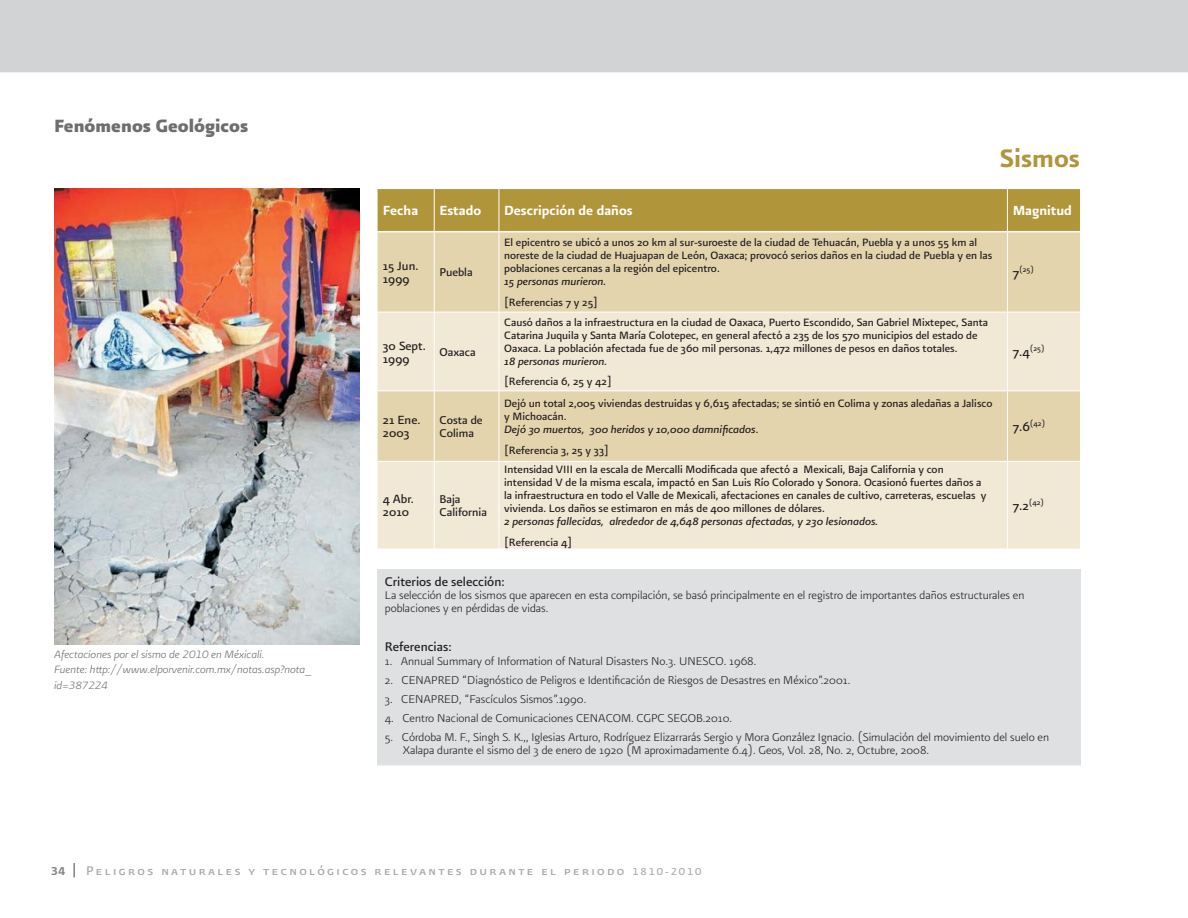
<style>
.page{position:relative;width:1188px;height:918px;background:#fff}
.page>*{position:absolute;margin:0;border:0;box-sizing:border-box;transform-origin:0 0}
.t1{font:30px "Presidencia Firme";color:#b1953a}
.t2{font:21px "Presidencia Fuerte";color:#6d6e70}
.t3{font:15.75px "Presidencia Firme";color:#fff}
.t4{font:15px "Presidencia Base Versalitas";letter-spacing:.16em;color:#a7a9ac}
.t5{font:15px "Presidencia Base CC";color:#231f20}
.t6{font:14.25px/13px "Presidencia Base CC";color:#231f20}
.t7{font:13.5px/13px "Presidencia Fina CC";color:#231f20}
.t8{font:13.5px/13px "Presidencia Base CC";color:#231f20}
.t9{font:13.5px "Presidencia Firme";color:#808285}
.t10{font:12.75px/13px "Presidencia Base CC";color:#231f20}
.t11{font:italic 12.75px "Presidencia Base CC";color:#231f20}
.t12{font:italic 12.75px/15.3px "Presidencia Fina";color:#6d6e70}
.t13{font:8.7px "Presidencia Base CC";color:#231f20}
.s1{font-size:15px}
.s2{font-style:italic}
.s3{font-size:12px}
</style>
<div class="page">
<div style="left:0;top:0;width:1188px;height:72px;background:#d1d3d4"></div>
<svg style="left:73px;top:863px;width:2px;height:14px"></svg>
<div style="left:378px;top:189px;width:702px;height:42px;background:#b1953a"></div>
<div style="left:378px;top:232px;width:702px;height:80px;background:#e3d4ad"></div>
<svg style="left:378px;top:313px;width:702px;height:236px;background:#ece2c9"></svg>
<hr style="left:434px;top:232px;width:1px;height:80px;background:#fff">
<hr style="left:499px;top:232px;width:1px;height:80px;background:#fff">
<hr style="left:1007px;top:232px;width:1px;height:80px;background:#fff">
<hr style="left:434px;top:312px;width:1px;height:78px;background:#fff">
<hr style="left:499px;top:312px;width:1px;height:78px;background:#fff">
<hr style="left:1007px;top:312px;width:1px;height:78px;background:#fff">
<hr style="left:378px;top:390px;width:56px;height:1px;background:#fff">
<hr style="left:434px;top:390px;width:65px;height:1px;background:#fff">
<hr style="left:434px;top:391px;width:1px;height:70px;background:#fff">
<hr style="left:499px;top:390px;width:508px;height:1px;background:#fff">
<hr style="left:499px;top:391px;width:1px;height:70px;background:#fff">
<hr style="left:1007px;top:390px;width:73px;height:1px;background:#fff">
<hr style="left:1007px;top:391px;width:1px;height:70px;background:#fff">
<hr style="left:378px;top:461px;width:56px;height:1px;background:#fff">
<hr style="left:434px;top:461px;width:65px;height:1px;background:#fff">
<hr style="left:434px;top:462px;width:1px;height:87px;background:#fff">
<hr style="left:499px;top:461px;width:508px;height:1px;background:#fff">
<hr style="left:499px;top:462px;width:1px;height:87px;background:#fff">
<hr style="left:1007px;top:461px;width:73px;height:1px;background:#fff">
<hr style="left:1007px;top:462px;width:1px;height:87px;background:#fff">
<hr style="left:434px;top:189px;width:1px;height:42px;background:#fff">
<hr style="left:499px;top:189px;width:1px;height:42px;background:#fff">
<hr style="left:1007px;top:189px;width:1px;height:42px;background:#fff">
<img style="left:54px;top:188px;width:306px;height:456px">
<h2 class="t2" style="left:54px;top:117px;width:196px">Fenómenos Geológicos</h2>
<p class="t12" style="left:54px;top:647px;width:259px">Afectaciones por el sismo de 2010 en Méxicali.<br>Fuente: http://www.elporvenir.com.mx/notas.asp?nota_ id=387224</p>
<h1 class="t1" style="left:1000px;top:145px;width:82px">Sismos</h1>
<p class="t3" style="left:383px;top:204px;width:37px">Fecha</p>
<p class="t3" style="left:439px;top:204px;width:43px">Estado</p>
<p class="t3" style="left:504px;top:204px;width:130px">Descripción de daños</p>
<p class="t3" style="left:1013px;top:204px;width:61px">Magnitud</p>
<p class="t6" style="left:383px;top:260px;width:37px">15 Jun.<br>1999</p>
<p class="t8" style="left:439px;top:267px;width:35px">Puebla</p>
<p class="t10" style="left:504px;top:237px;width:490px">El epicentro se ubicó a unos 20 km al sur-suroeste de la ciudad de Tehuacán, Puebla y a unos 55 km al noreste de la ciudad de Huajuapan de León, Oaxaca; provocó serios daños en la ciudad de Puebla y en las poblaciones cercanas a la región del epicentro.</p>
<p class="t11" style="left:504px;top:276px;width:104px">15 personas murieron.</p>
<p class="t10" style="left:504px;top:297px;width:95px">[Referencias 7 y 25]</p>
<p class="t13" style="left:1013px;top:266px;width:23px"><span class="s1">7</span>(25)</p>
<p class="t6" style="left:383px;top:340px;width:44px">30 Sept.<br>1999</p>
<p class="t8" style="left:439px;top:346px;width:38px">Oaxaca</p>
<p class="t10" style="left:504px;top:316px;width:485px">Causó daños a la infraestructura en la ciudad de Oaxaca, Puerto Escondido, San Gabriel Mixtepec, Santa<br>Catarina Juquila y Santa María Colotepec, en general afectó a 235 de los 570 municipios del estado de<br>Oaxaca. La población afectada fue de 360 mil personas. 1,472 millones de pesos en daños totales.</p>
<p class="t11" style="left:504px;top:356px;width:105px">18 personas murieron.</p>
<p class="t10" style="left:504px;top:376px;width:109px">[Referencia 6, 25 y 42]</p>
<p class="t13" style="left:1013px;top:345px;width:33px"><span class="s1">7.4</span>(25)</p>
<p class="t6" style="left:383px;top:414px;width:39px">21 Ene.<br>2003</p>
<p class="t8" style="left:439px;top:414px;width:45px">Costa de<br>Colima</p>
<p class="t10" style="left:504px;top:397px;width:490px">Dejó un total 2,005 viviendas destruidas y 6,615 afectadas; se sintió en Colima y zonas aledañas a Jalisco y Michoacán.<br><span class="s2">Dejó 30 muertos, 300 heridos y 10,000 damnificados</span>.</p>
<p class="t10" style="left:504px;top:444px;width:106px">[Referencia 3, 25 y 33]</p>
<p class="t13" style="left:1013px;top:420px;width:34px"><span class="s1">7.6</span>(42)</p>
<p class="t6" style="left:383px;top:493px;width:33px">4 Abr.<br>2010</p>
<p class="t8" style="left:439px;top:493px;width:49px">Baja<br>California</p>
<p class="t10" style="left:504px;top:463px;width:484px">Intensidad VIII en la escala de Mercalli Modificada que afectó a Mexicali, Baja California y con intensidad V de la misma escala, impactó en San Luis Río Colorado y Sonora. Ocasionó fuertes daños a la infraestructura en todo el Valle de Mexicali, afectaciones en canales de cultivo, carreteras, escuelas y vivienda. Los daños se estimaron en más de 400 millones de dólares.</p>
<p class="t11" style="left:504px;top:516px;width:376px">2 personas fallecidas, alrededor de 4,648 personas afectadas, y 230 lesionados.</p>
<p class="t10" style="left:504px;top:536px;width:70px">[Referencia 4]</p>
<p class="t13" style="left:1013px;top:499px;width:33px"><span class="s1">7.2</span>(42)</p>
<p class="t5" style="left:385px;top:576px;width:121px">Criterios de selección:</p>
<p class="t7" style="left:385px;top:590px;width:641px">La selección de los sismos que aparecen en esta compilación, se basó principalmente en el registro de importantes daños estructurales en poblaciones y en pérdidas de vidas.</p>
<p class="t5" style="left:385px;top:641px;width:68px">Referencias:</p>
<p class="t7" style="left:385px;top:655px;width:373px">1. Annual Summary of Information of Natural Disasters No.3. UNESCO. 1968.</p>
<p class="t7" style="left:385px;top:674px;width:467px">2. CENAPRED “Diagnóstico de Peligros e Identificación de Riesgos de Desastres en México”.2001.</p>
<p class="t7" style="left:385px;top:693px;width:203px">3. CENAPRED, “Fascículos Sismos”.1990.</p>
<p class="t7" style="left:385px;top:712px;width:349px">4. Centro Nacional de Comunicaciones CENACOM. CGPC SEGOB.2010.</p>
<p class="t7" style="left:403px;top:731px;width:648px;text-indent:-18px">5. Córdoba M. F., Singh S. K.,, Iglesias Arturo, Rodríguez Elizarrarás Sergio y Mora González Ignacio. (Simulación del movimiento del suelo en<br>Xalapa durante el sismo del 3 de enero de 1920 (M aproximadamente 6.4). Geos, Vol. 28, No. 2, Octubre, 2008.</p>
<p class="t9" style="left:51px;top:865px;width:16px">34</p>
<p class="t4" style="left:86px;top:861px;width:617px">Peligros naturales y tecnológicos relevantes durante el periodo <span class="s3">1810-2010</span></p>
</div>
